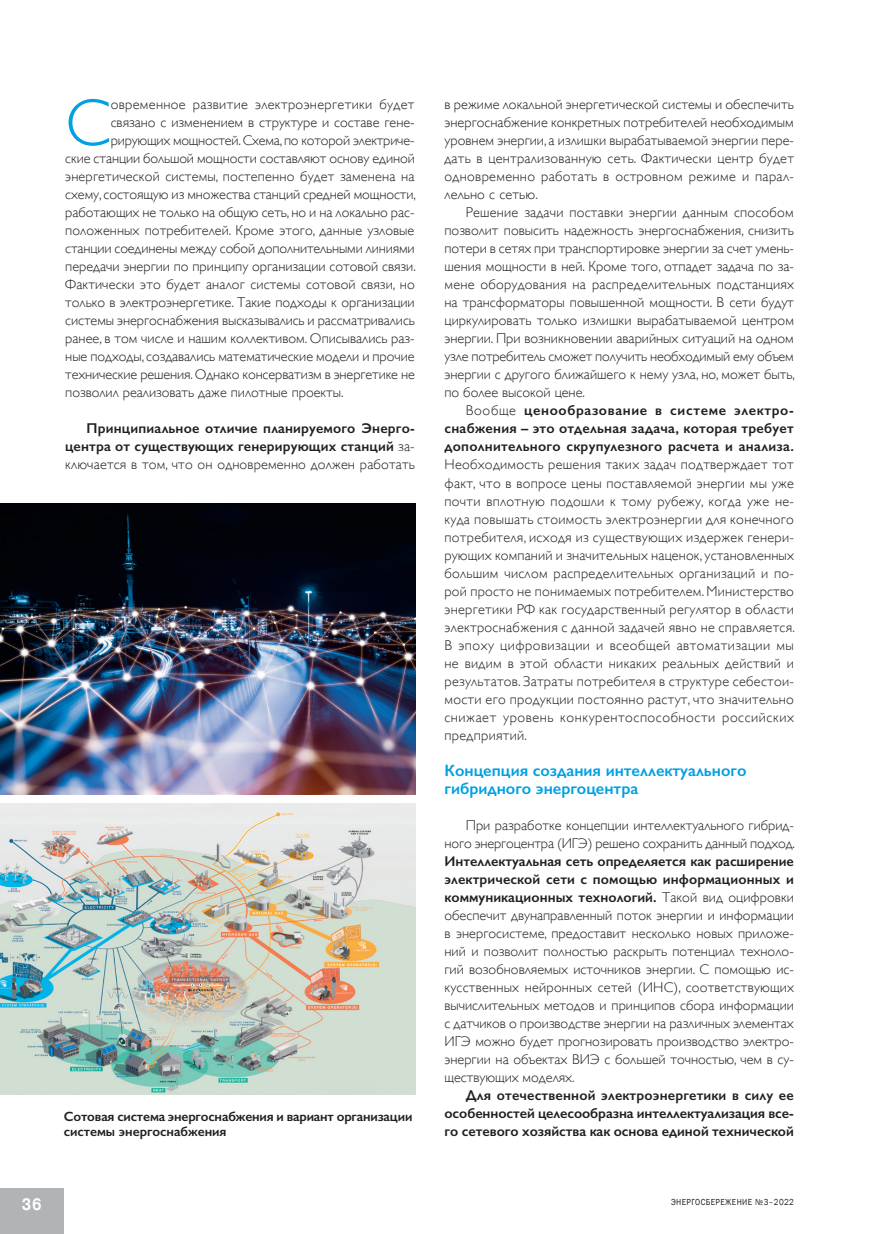
<style>
.page{position:relative;width:872px;height:1234px;background:#fff}
.page>*{position:absolute;margin:0;border:0;box-sizing:border-box;transform-origin:0 0}
._0_Main_text{font:300 67.05px "Gill Sans";color:#00a1e3}
._0_Main_text-2{font:600 16.5px/18px "Gill Sans";color:#00a1e3}
.t1{font:700 16.5px "Pragmatica";color:#fff;scale:.89 1}
._0_Main_text-3{font:300 14.25px/18px "Gill Sans";color:#231f20;text-align:justify}
._0_Main_text-4{font:600 14.25px/18px "Gill Sans";color:#231f20;text-align:justify}
._0_Main_text-5{font:300 14.25px "Gill Sans";letter-spacing:.025em;color:#231f20}
._0_Main_text-6{font:600 13.5px/15px "Gill Sans";letter-spacing:-.01em;color:#231f20}
.t2{font:9px "Franklin Gothic";letter-spacing:.05em;color:#231f20;scale:.89 1}
.s1{font-weight:300}
.s2{font-weight:600}
</style>
<div class="page">
<div style="left:0;top:1188px;width:64px;height:45px;background:#b2b3b7"></div>
<img style="left:0;top:803px;width:416px;height:290px">
<img style="left:0;top:503px;width:416px;height:291px">
<p class="_0_Main_text" style="left:65px;top:70px;width:47px">С</p>
<p class="_0_Main_text-5" style="left:111px;top:93px;width:305px">овременное развитие электроэнергетики будет</p>
<p class="_0_Main_text-3" style="left:111px;top:113px;width:305px">связано с изменением в структуре и составе гене-</p>
<p class="_0_Main_text-3" style="left:111px;top:131px;width:305px">рирующих мощностей. Схема, по которой электриче-</p>
<p class="_0_Main_text-3" style="left:65px;top:149px;width:351px">ские станции большой мощности составляют основу единой</p>
<p class="_0_Main_text-3" style="left:65px;top:167px;width:351px">энергетической системы, постепенно будет заменена на</p>
<p class="_0_Main_text-3" style="left:65px;top:185px;width:352px">схему, состоящую из множества станций средней мощности,</p>
<p class="_0_Main_text-3" style="left:65px;top:203px;width:351px">работающих не только на общую сеть, но и на локально рас-</p>
<p class="_0_Main_text-3" style="left:65px;top:221px;width:351px">положенных потребителей. Кроме этого, данные узловые</p>
<p class="_0_Main_text-3" style="left:65px;top:239px;width:351px">станции соединены между собой дополнительными линиями</p>
<p class="_0_Main_text-3" style="left:65px;top:257px;width:352px">передачи энергии по принципу организации сотовой связи.</p>
<p class="_0_Main_text-3" style="left:65px;top:275px;width:351px">Фактически это будет аналог системы сотовой связи, но</p>
<p class="_0_Main_text-3" style="left:65px;top:293px;width:351px">только в электроэнергетике. Такие подходы к организации</p>
<p class="_0_Main_text-3" style="left:65px;top:311px;width:351px">системы энергоснабжения высказывались и рассматривались</p>
<p class="_0_Main_text-3" style="left:65px;top:329px;width:351px">ранее, в том числе и нашим коллективом. Описывались раз-</p>
<p class="_0_Main_text-3" style="left:65px;top:347px;width:351px">ные подходы, создавались математические модели и прочие</p>
<p class="_0_Main_text-3" style="left:65px;top:365px;width:351px">технические решения. Однако консерватизм в энергетике не</p>
<p class="_0_Main_text-3" style="left:65px;top:383px;width:280px">позволил реализовать даже пилотные проекты.</p>
<p class="_0_Main_text-4" style="left:65px;top:419px;width:351px;text-indent:21px">Принципиальное отличие планируемого Энерго&shy;центра от существующих генерирующих станций <span class="s1">за&shy;ключается в том, что он одновременно должен работать</span></p>
<p class="_0_Main_text-6" style="left:64px;top:1108px;width:350px">Сотовая система энергоснабжения и вариант организации системы энергоснабжения</p>
<p class="t1" style="left:22px;top:1193px;width:24px">36</p>
<p class="_0_Main_text-3" style="left:444px;top:95px;width:351px">в режиме локальной энергетической системы и обеспечить энергоснабжение конкретных потребителей необходимым уровнем энергии, а излишки вырабатываемой энергии пере&shy;дать в централизованную сеть. Фактически центр будет одновременно работать в островном режиме и парал&shy;лельно с сетью.</p>
<p class="_0_Main_text-3" style="left:444px;top:203px;width:352px;text-indent:21px">Решение задачи поставки энергии данным способом позволит повысить надежность энергоснабжения, снизить потери в сетях при транспортировке энергии за счет умень&shy;шения мощности в ней. Кроме того, отпадет задача по за&shy;мене оборудования на распределительных подстанциях на трансформаторы повышенной мощности. В сети будут циркулировать только излишки вырабатываемой центром энергии. При возникновении аварийных ситуаций на одном узле потребитель сможет получить необходимый ему объем энергии с другого ближайшего к нему узла, но, может быть, по более высокой цене.</p>
<p class="_0_Main_text-3" style="left:444px;top:401px;width:352px;text-indent:21px">Вообще <span class="s2">ценообразование в системе электро&shy;снабжения – это отдельная задача, которая требует дополнительного скрупулезного расчета и анализа.<br></span>Необходимость решения таких задач подтверждает тот факт, что в вопросе цены поставляемой энергии мы уже почти вплотную подошли к тому рубежу, когда уже не&shy;куда повышать стоимость электроэнергии для конечного потребителя, исходя из существующих издержек генери&shy;рующих компаний и значительных наценок, установленных большим числом распределительных организаций и по&shy;рой просто не понимаемых потребителем. Министерство энергетики РФ как государственный регулятор в области электроснабжения с данной задачей явно не справляется.<br>В эпоху цифровизации и всеобщей автоматизации мы не видим в этой области никаких реальных действий и результатов. Затраты потребителя в структуре себестои&shy;мости его продукции постоянно растут, что значительно снижает уровень конкурентоспособности российских предприятий.</p>
<p class="_0_Main_text-2" style="left:444px;top:760px;width:303px">Концепция создания интеллектуального гибридного энергоцентра</p>
<p class="_0_Main_text-3" style="left:444px;top:815px;width:352px;text-indent:21px">При разработке концепции интеллектуального гибрид&shy;ного энергоцентра (ИГЭ) решено сохранить данный подход.<br><span class="s2">Интеллектуальная сеть определяется как расширение электрической сети с помощью информационных и коммуникационных технологий.</span> Такой вид оцифровки обеспечит двунаправленный поток энергии и информации в энергосистеме, предоставит несколько новых приложе&shy;ний и позволит полностью раскрыть потенциал техноло&shy;гий возобновляемых источников энергии. С помощью ис&shy;кусственных нейронных сетей (ИНС), соответствующих вычислительных методов и принципов сбора информации с датчиков о производстве энергии на различных элементах ИГЭ можно будет прогнозировать производство электро&shy;энергии на объектах ВИЭ с большей точностью, чем в су&shy;ществующих моделях.</p>
<p class="_0_Main_text-4" style="left:444px;top:1085px;width:351px;text-indent:21px">Для отечественной электроэнергетики в силу ее особенностей целесообразна интеллектуализация все&shy;го сетевого хозяйства как основа единой технической</p>
<p class="t2" style="left:671px;top:1196px;width:139px">ЭНЕРГОСБЕРЕЖЕНИЕ №3–2022</p>
</div>
